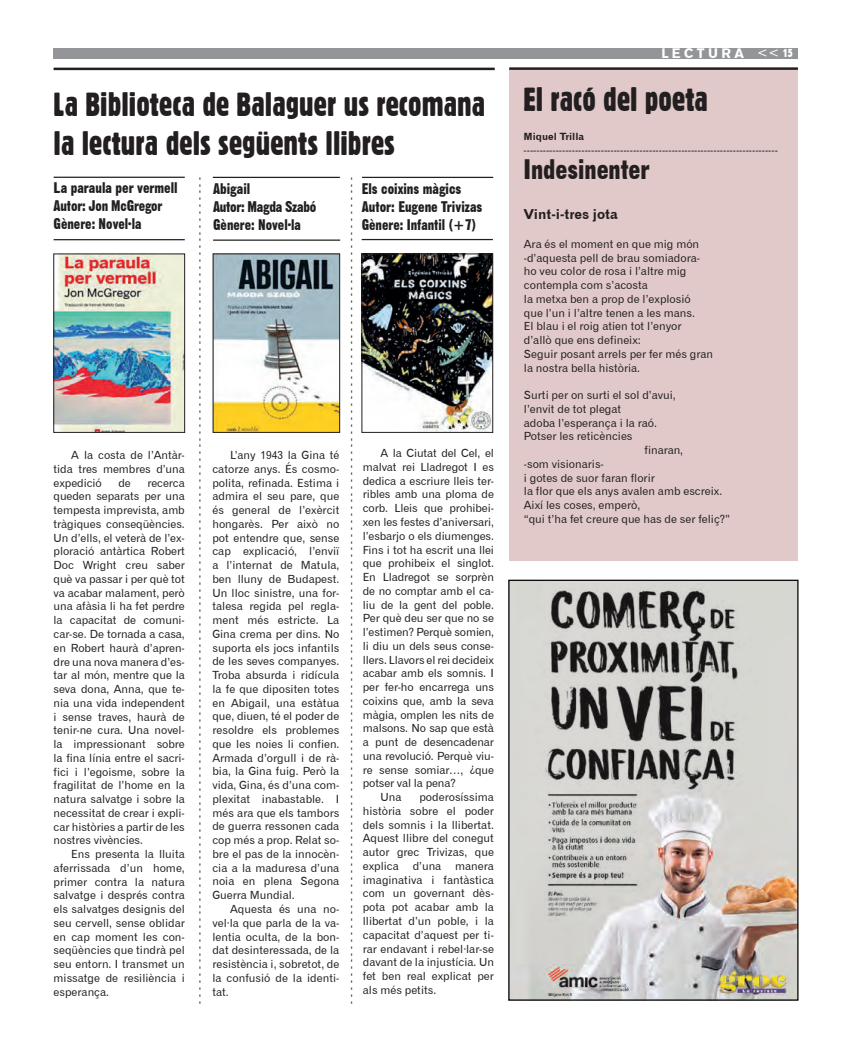
<style>
.page{position:relative;width:851px;height:1053px;background:#fff}
.page>*{position:absolute;margin:0;border:0;box-sizing:border-box;transform-origin:0 0}
.t1{font:32.5px/39px "Gothic 821 Condensed BT";color:#231f20}
.t2{font:27.5px "Gothic No 13 BT";color:#231f20}
.t3{font:15px "Gothic No 13 BT";color:#231f20}
.t4{font:15px "Gothic No 13 BT";letter-spacing:-.02em;color:#231f20}
.t5{font:13.75px "Gothic 720 BT Bold B";color:#231f20}
.t6{font:13.75px "Gothic 725 BT Black A";letter-spacing:.25em;color:#fff}
.t7{font:11.25px/13.8px "Gothic 720 BT Roman B";color:#231f20;text-align:justify}
.t8{font:10px "Gothic 720 BT Bold B";color:#231f20}
.s1{font-family:"Gothic 720 BT Roman B"}
.s2{font-family:"Gothic 821 Condensed BT";font-size:11.25px}
</style>
<div class="page">
<div style="left:53px;top:48px;width:744px;height:10px;background:#939598"></div>
<div style="left:509px;top:69px;width:288px;height:492px;background:#e0c9c8"></div>
<hr style="left:509px;top:67px;width:288px;height:3px;background:#231f20">
<hr style="left:54px;top:68px;width:440px;height:2px;background:#231f20">
<img style="left:56px;top:256px;width:127px;height:174px">
<hr style="left:361px;top:239px;width:132px;height:1px;background:#231f20">
<hr style="left:54px;top:177px;width:131px;height:1px;background:#231f20">
<hr style="left:213px;top:177px;width:127px;height:1px;background:#231f20">
<hr style="left:362px;top:177px;width:131px;height:1px;background:#231f20">
<img style="left:215px;top:256px;width:123px;height:174px">
<div style="left:213px;top:254px;width:127px;height:178px;border:1px solid #231f20"></div>
<img style="left:363px;top:256px;width:128px;height:174px">
<div style="left:361px;top:254px;width:132px;height:178px;border:1px solid #231f20"></div>
<hr style="left:213px;top:239px;width:127px;height:2px;background:#231f20">
<hr style="left:54px;top:239px;width:131px;height:1px;background:#231f20">
<img style="left:510px;top:581px;width:286px;height:417px">
<div style="left:508px;top:579px;width:290px;height:421px;border:1px solid #000"></div>
<p class="t1" style="left:54px;top:84px;width:433px">La Biblioteca de Balaguer us recomana la lectura dels següents llibres</p>
<p class="t3" style="left:54px;top:179px;width:126px">La paraula per vermell</p>
<p class="t3" style="left:54px;top:197px;width:110px">Autor: Jon McGregor</p>
<p class="t3" style="left:54px;top:215px;width:89px">Gènere: Novel·la</p>
<p class="t7" style="left:54px;top:448px;width:133px;text-indent:18px">A la costa de l’Antàr&shy;tida tres membres d’una expedició</p>
<p class="t7" style="left:118px;top:475px;width:14px">de</p>
<p class="t7" style="left:54px;top:475px;width:133px;text-indent:94px">recerca queden separats per una tempesta imprevista, amb tràgiques conseqüències.<br>Un d’ells, el veterà de l’ex&shy;ploració antàrtica Robert Doc Wright creu saber què va passar i per què tot va acabar malament, però una afàsia li ha fet perdre la capacitat de comuni&shy;car-se. De tornada a casa, en Robert haurà d’apren&shy;dre una nova manera d’es&shy;tar al món, mentre que la seva dona, Anna, que te&shy;nia una vida independent i sense traves, haurà de tenir-ne cura. Una novel· la impressionant sobre la fina línia entre el sacri&shy;fici i l’egoisme, sobre la fragilitat de l’home en la natura salvatge i sobre la necessitat de crear i expli&shy;car històries a partir de les nostres vivències.</p>
<p class="t7" style="left:54px;top:847px;width:133px;text-indent:18px">Ens presenta la lluita aferrissada d’un home, primer contra la natura salvatge i després contra els salvatges designis del seu cervell, sense oblidar en cap moment les con&shy;seqüències que tindrà pel seu entorn. I transmet un missatge de resiliència i esperança.</p>
<p class="t7" style="left:208px;top:177px;width:828px;rotate:90deg">-------------------------------------------------------------------------------------------------------------------------</p>
<p class="t7" style="left:360px;top:177px;width:828px;rotate:90deg">-------------------------------------------------------------------------------------------------------------------------</p>
<p class="t3" style="left:213px;top:179px;width:39px">Abigail</p>
<p class="t4" style="left:213px;top:197px;width:105px">Autor: Magda Szabó</p>
<p class="t3" style="left:213px;top:215px;width:89px">Gènere: Novel·la</p>
<p class="t7" style="left:212px;top:448px;width:128px;text-indent:18px">L’any 1943 la Gina té catorze anys. És cosmo&shy;polita, refinada. Estima i admira el seu pare, que és general de l’exèrcit hongarès. Per això no pot entendre que, sense cap explicació, l’enviï a l’internat de Matula, ben lluny de Budapest.<br>Un lloc sinistre, una for&shy;talesa regida pel regla&shy;ment més estricte. La Gina crema per dins. No suporta els jocs infantils de les seves companyes.<br>Troba absurda i ridícula la fe que dipositen totes en Abigail, una estàtua que, diuen, té el poder de resoldre els problemes que les noies li confien.<br>Armada d’orgull i de rà&shy;bia, la Gina fuig. Però la vida, Gina, és d’una com&shy;plexitat inabastable. I més ara que els tambors de guerra ressonen cada cop més a prop. Relat so&shy;bre el pas de la innocèn&shy;cia a la maduresa d’una noia en plena Segona Guerra Mundial.</p>
<p class="t7" style="left:212px;top:902px;width:128px;text-indent:18px">Aquesta és una no&shy;vel·la que parla de la va&shy;lentia oculta, de la bon&shy;dat desinteressada, de la resistència i, sobretot, de la confusió de la identi&shy;tat.</p>
<p class="t3" style="left:361px;top:179px;width:101px">Els coixins màgics</p>
<p class="t3" style="left:361px;top:197px;width:122px">Autor: Eugene Trivizas</p>
<p class="t3" style="left:361px;top:215px;width:116px">Gènere: Infantil (+7)</p>
<p class="t7" style="left:363px;top:446px;width:133px;text-indent:18px">A la Ciutat del Cel, el malvat rei Lladregot I es dedica a escriure lleis ter&shy;ribles amb una ploma de corb. Lleis que prohibei&shy;xen les festes d’aniversari, l’esbarjo o els diumenges.<br>Fins i tot ha escrit una llei que prohibeix el singlot.<br>En Lladregot se sorprèn de no comptar amb el ca&shy;liu de la gent del poble.<br>Per què deu ser que no se l’estimen? Perquè somien, li diu un dels seus conse&shy;llers. Llavors el rei decideix acabar amb els somnis. I per fer-ho encarrega uns coixins que, amb la seva màgia, omplen les nits de malsons. No sap que està a punt de desencadenar una revolució. Perquè viu&shy;re sense somiar…, ¿que potser val la pena?</p>
<p class="t7" style="left:380px;top:790px;width:22px">Una</p>
<p class="t7" style="left:363px;top:790px;width:133px;text-indent:57px">poderosíssima història sobre el poder dels somnis i la llibertat.<br>Aquest llibre del conegut autor grec Trivizas, que explica d’una manera imaginativa i fantàstica com un governant dès&shy;pota pot acabar amb la llibertat d’un poble, i la capacitat d’aquest per ti&shy;rar endavant i rebel·lar-se davant de la injustícia. Un fet ben real explicat per als més petits.</p>
<p class="t6" style="left:661px;top:45px;width:133px">LECTURA <span class="s1">&lt;&lt;</span><span class="s2">15</span></p>
<p class="t1" style="left:523px;top:80px;width:186px">El racó del poeta</p>
<p class="t8" style="left:523px;top:131px;width:62px">Miquel Trilla</p>
<p class="t7" style="left:523px;top:143px;width:256px">-------------------------------------------------------------------------------</p>
<p class="t2" style="left:523px;top:153px;width:128px">Indesinenter</p>
<p class="t5" style="left:524px;top:206px;width:96px">Vint-i-tres jota</p>
<p class="t7" style="left:524px;top:237px;width:177px">Ara és el moment en que mig món</p>
<p class="t7" style="left:524px;top:250px;width:178px">-d’aquesta pell de brau somiadora-</p>
<p class="t7" style="left:524px;top:264px;width:164px">ho veu color de rosa i l’altre mig</p>
<p class="t7" style="left:524px;top:278px;width:125px">contempla com s’acosta</p>
<p class="t7" style="left:524px;top:292px;width:168px">la metxa ben a prop de l’explosió</p>
<p class="t7" style="left:524px;top:305px;width:172px">que l’un i l’altre tenen a les mans.</p>
<p class="t7" style="left:524px;top:319px;width:159px">El blau i el roig atien tot l’enyor</p>
<p class="t7" style="left:524px;top:333px;width:119px">d’allò que ens defineix:</p>
<p class="t7" style="left:524px;top:347px;width:191px">Seguir posant arrels per fer més gran</p>
<p class="t7" style="left:524px;top:360px;width:118px">la nostra bella història.</p>
<p class="t7" style="left:524px;top:388px;width:153px">Surti per on surti el sol d’avui,</p>
<p class="t7" style="left:524px;top:402px;width:99px">l’envit de tot plegat</p>
<p class="t7" style="left:524px;top:415px;width:135px">adoba l’esperança i la raó.</p>
<p class="t7" style="left:524px;top:429px;width:110px">Potser les reticències</p>
<p class="t7" style="left:644px;top:443px;width:40px">finaran,</p>
<p class="t7" style="left:524px;top:457px;width:81px">-som visionaris-</p>
<p class="t7" style="left:524px;top:470px;width:132px">i gotes de suor faran florir</p>
<p class="t7" style="left:524px;top:484px;width:200px">la flor que els anys avalen amb escreix.</p>
<p class="t7" style="left:524px;top:498px;width:118px">Així les coses, emperò,</p>
<p class="t7" style="left:524px;top:512px;width:208px">“qui t’ha fet creure que has de ser feliç?”</p>
</div>
